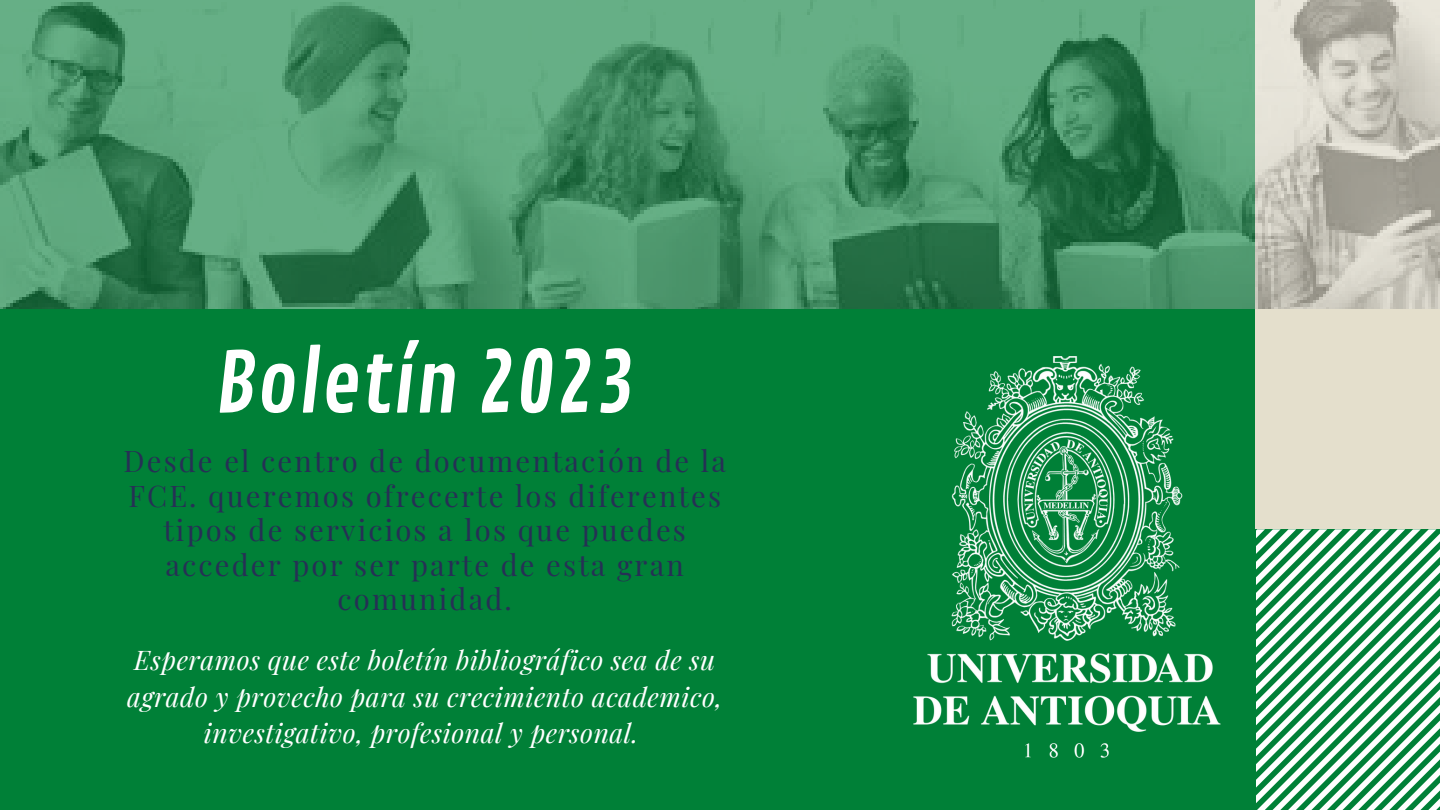
<style>
.page{position:relative;width:1440px;height:810px;background:#008037}
.page>*{position:absolute;margin:0;border:0;box-sizing:border-box;transform-origin:0 0}
.t1{font:82.4px "Contrail One";letter-spacing:.01em;color:#fff}
.t2{font:29.2px/34.5px "Playfair Display";letter-spacing:.075em;color:#263055;text-align:center}
.t3{font:italic 26.5px/36.8px "Playfair Display";letter-spacing:.02em;color:#fff;text-align:center}
</style>
<div class="page">
<div style="left:1256px;top:0;width:184px;height:529px;background:#e4dfcc"></div>
<svg style="left:1256px;top:529px;width:184px;height:281px"></svg>
<img style="left:0;top:0;width:1440px;height:309px">
<img style="left:913px;top:356px;width:308px;height:402px">
<p class="t1" style="left:215px;top:335px;width:420px">Boletín 2023</p>
<p class="t2" style="left:123px;top:443px;width:604px">Desde el centro de documentación de la<br>FCE. queremos ofrecerte los diferentes tipos de servicios a los que puedes acceder por ser parte de esta gran comunidad.</p>
<p class="t3" style="left:127px;top:640px;width:596px">Esperamos que este boletín bibliográfico sea de su agrado y provecho para su crecimiento academico, investigativo, profesional y personal.</p>
</div>
